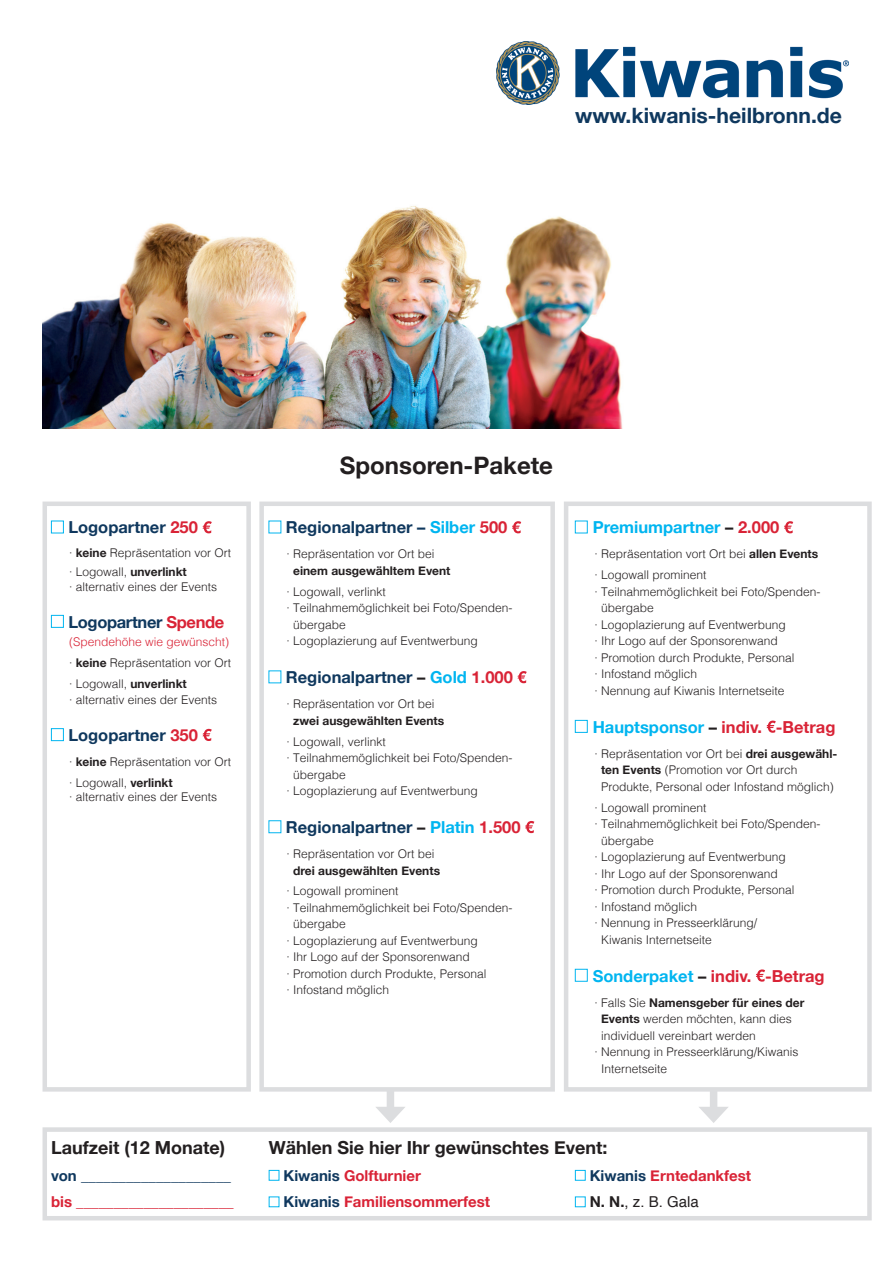
<style>
.page{position:relative;width:893px;height:1263px;background:#fff}
.page>*{position:absolute;margin:0;border:0;box-sizing:border-box;transform-origin:0 0}
.t1{font:700 24px "Helvetica Neue";color:#231f20}
.t2{font:700 21.15px "Helvetica Neue";color:#0f385e}
.t3{font:700 18px "Helvetica Neue";color:#231f20}
.t4{font:700 16.5px "Helvetica Neue";color:#0f385e}
.t5{font:700 16.5px "Helvetica Neue";color:#d92336}
.t6{font:700 16.5px "Helvetica Neue";color:#00b5f0}
.t7{font:700 16.5px "Helvetica Neue";letter-spacing:-.02em;color:#0f385e}
.t8{font:700 15px/26.5px "Helvetica Neue";color:#d92336}
.t9{font:700 15px "Helvetica Neue";color:#0f385e}
.t10{font:15px "Helvetica";color:#231f20}
.t11{font:300 12px/20.7px "Helvetica";color:#231f20}
.t12{font:700 12px "Helvetica Neue";color:#231f20}
.s1{color:#d92336}
.s2{font-family:"Helvetica Neue";font-weight:700}
.s3{color:#00b5f0}
.s4{color:#231f20}
.s5{font-family:"Helvetica";font-weight:300}
.s6{color:#0f385e}
</style>
<div class="page">
<div style="left:43px;top:1127px;width:829px;height:93px;background:#fff;border:4px solid #dcdddf"></div>
<div style="left:43px;top:501px;width:208px;height:590px;background:#fff;border:4px solid #dcdddf"></div>
<div style="left:259px;top:501px;width:296px;height:590px;background:#fff;border:4px solid #dcdddf"></div>
<div style="left:564px;top:501px;width:308px;height:590px;background:#fff;border:4px solid #dcdddf"></div>
<img style="left:43px;top:206px;width:580px;height:222px">
<img style="left:496px;top:41px;width:352px;height:63px">
<svg style="left:268px;top:1169px;width:12px;height:12px"></svg>
<svg style="left:268px;top:1196px;width:12px;height:11px"></svg>
<svg style="left:575px;top:1169px;width:11px;height:12px"></svg>
<svg style="left:575px;top:1196px;width:11px;height:11px"></svg>
<svg style="left:51px;top:520px;width:13px;height:14px"></svg>
<svg style="left:203px;top:521px;width:9px;height:12px"></svg>
<svg style="left:51px;top:615px;width:13px;height:13px"></svg>
<svg style="left:51px;top:728px;width:13px;height:13px"></svg>
<svg style="left:203px;top:729px;width:9px;height:12px"></svg>
<svg style="left:574px;top:520px;width:14px;height:14px"></svg>
<svg style="left:784px;top:521px;width:9px;height:12px"></svg>
<svg style="left:574px;top:720px;width:14px;height:13px"></svg>
<svg style="left:767px;top:720px;width:9px;height:13px"></svg>
<svg style="left:574px;top:968px;width:14px;height:14px"></svg>
<svg style="left:756px;top:969px;width:9px;height:13px"></svg>
<svg style="left:268px;top:520px;width:14px;height:14px"></svg>
<svg style="left:512px;top:521px;width:9px;height:12px"></svg>
<svg style="left:268px;top:670px;width:14px;height:14px"></svg>
<svg style="left:517px;top:671px;width:10px;height:12px"></svg>
<svg style="left:268px;top:820px;width:14px;height:13px"></svg>
<svg style="left:525px;top:821px;width:9px;height:12px"></svg>
<div style="left:387px;top:1090px;width:7px;height:23px;background:#dcdddf"></div>
<svg style="left:376px;top:1107px;width:29px;height:16px"></svg>
<div style="left:710px;top:1090px;width:7px;height:23px;background:#dcdddf"></div>
<svg style="left:699px;top:1107px;width:29px;height:16px"></svg>
<h2 class="t2" style="left:575px;top:103px;width:268px">www.kiwanis-heilbronn.de</h2>
<h3 class="t4" style="left:68px;top:517px;width:131px">Logopartner <span class="s1">250</span></h3>
<p class="t11" style="left:69px;top:542px;width:164px;line-height:19.2px">· <span class="s2">keine</span> Repräsentation vor Ort · Logowall, <span class="s2">unverlinkt</span></p>
<p class="t11" style="left:69px;top:576px;width:150px">· alternativ eines der Events</p>
<h3 class="t7" style="left:68px;top:612px;width:158px">Logopartner <span class="s1">Spende</span></h3>
<p class="t11" style="left:69px;top:631px;width:164px"><span class="s1">(Spendehöhe wie gewünscht) </span>· <span class="s2">keine</span> Repräsentation vor Ort · Logowall, <span class="s2">unverlinkt</span></p>
<p class="t11" style="left:69px;top:689px;width:150px">· alternativ eines der Events</p>
<h3 class="t4" style="left:68px;top:725px;width:131px">Logopartner <span class="s1">350</span></h3>
<p class="t11" style="left:69px;top:750px;width:164px">· <span class="s2">keine</span> Repräsentation vor Ort · Logowall, <span class="s2">verlinkt</span></p>
<p class="t11" style="left:69px;top:786px;width:150px">· alternativ eines der Events</p>
<h3 class="t3" style="left:51px;top:1136px;width:176px">Laufzeit (12 Monate)</h3>
<p class="t9" style="left:51px;top:1166px;width:182px">von ____________________</p>
<p class="t8" style="left:51px;top:1188px;width:184px">bis _____________________</p>
<h1 class="t1" style="left:340px;top:451px;width:215px">Sponsoren-Pakete</h1>
<h3 class="t4" style="left:286px;top:517px;width:223px">Regionalpartner – <span class="s3">Silber</span> <span class="s1">500</span></h3>
<p class="t11" style="left:287px;top:543px;width:150px">· Repräsentation vor Ort bei</p>
<p class="t12" style="left:293px;top:563px;width:159px">einem ausgewähltem Event</p>
<p class="t11" style="left:287px;top:580px;width:101px">· Logowall, verlinkt</p>
<p class="t11" style="left:287px;top:597px;width:228px">· Teilnahmemöglichkeit bei Foto/Spenden-</p>
<p class="t11" style="left:293px;top:613px;width:54px">übergabe</p>
<p class="t11" style="left:287px;top:630px;width:193px">· Logoplazierung auf Eventwerbung</p>
<h3 class="t4" style="left:286px;top:667px;width:229px">Regionalpartner <span class="s4">–</span> <span class="s3">Gold</span> <span class="s1">1.000</span></h3>
<p class="t11" style="left:287px;top:693px;width:150px">· Repräsentation vor Ort bei</p>
<p class="t12" style="left:293px;top:713px;width:153px">zwei ausgewählten Events</p>
<p class="t11" style="left:287px;top:730px;width:101px">· Logowall, verlinkt</p>
<p class="t11" style="left:287px;top:746px;width:228px">· Teilnahmemöglichkeit bei Foto/Spenden-</p>
<p class="t11" style="left:293px;top:763px;width:54px">übergabe</p>
<p class="t11" style="left:287px;top:779px;width:193px">· Logoplazierung auf Eventwerbung</p>
<h3 class="t4" style="left:286px;top:817px;width:236px">Regionalpartner <span class="s4">–</span> <span class="s3">Platin</span> <span class="s1">1.500</span></h3>
<p class="t11" style="left:287px;top:843px;width:150px">· Repräsentation vor Ort bei</p>
<p class="t12" style="left:293px;top:863px;width:148px">drei ausgewählten Events</p>
<p class="t11" style="left:287px;top:880px;width:114px">· Logowall prominent</p>
<p class="t11" style="left:287px;top:896px;width:228px">· Teilnahmemöglichkeit bei Foto/Spenden-</p>
<p class="t11" style="left:293px;top:913px;width:54px">übergabe</p>
<p class="t11" style="left:287px;top:929px;width:193px">· Logoplazierung auf Eventwerbung</p>
<p class="t11" style="left:287px;top:946px;width:185px">· Ihr Logo auf der Sponsorenwand</p>
<p class="t11" style="left:287px;top:962px;width:202px">· Promotion durch Produkte, Personal</p>
<p class="t11" style="left:287px;top:979px;width:104px">· Infostand möglich</p>
<h3 class="t6" style="left:593px;top:517px;width:188px">Premiumpartner <span class="s4">–</span> <span class="s1">2.000</span></h3>
<p class="t11" style="left:594px;top:543px;width:225px">· Repräsentation vort Ort bei <span class="s2">allen Events </span>· Logowall prominent</p>
<p class="t11" style="left:594px;top:580px;width:228px">· Teilnahmemöglichkeit bei Foto/Spenden-</p>
<p class="t11" style="left:601px;top:597px;width:54px">übergabe</p>
<p class="t11" style="left:594px;top:613px;width:193px">· Logoplazierung auf Eventwerbung</p>
<p class="t11" style="left:594px;top:630px;width:185px">· Ihr Logo auf der Sponsorenwand</p>
<p class="t11" style="left:594px;top:646px;width:202px">· Promotion durch Produkte, Personal</p>
<p class="t11" style="left:594px;top:663px;width:104px">· Infostand möglich</p>
<p class="t11" style="left:594px;top:679px;width:192px">· Nennung auf Kiwanis Internetseite</p>
<h3 class="t5" style="left:593px;top:717px;width:244px"><span class="s3">Hauptsponsor</span> <span class="s4">–</span> indiv. -Betrag</h3>
<p class="t11" style="left:601px;top:744px;width:238px;line-height:16.5px;text-indent:-7px">· Repräsentation vor Ort bei <span class="s2">drei ausgewähl&shy;ten Events</span> (Promotion vor Ort durch<br>Produkte, Personal oder Infostand möglich)</p>
<p class="t11" style="left:594px;top:796px;width:114px">· Logowall prominent</p>
<p class="t11" style="left:594px;top:812px;width:228px">· Teilnahmemöglichkeit bei Foto/Spenden-</p>
<p class="t11" style="left:601px;top:829px;width:54px">übergabe</p>
<p class="t11" style="left:594px;top:845px;width:193px">· Logoplazierung auf Eventwerbung</p>
<p class="t11" style="left:594px;top:862px;width:185px">· Ihr Logo auf der Sponsorenwand</p>
<p class="t11" style="left:594px;top:878px;width:202px">· Promotion durch Produkte, Personal</p>
<p class="t11" style="left:594px;top:895px;width:104px">· Infostand möglich</p>
<p class="t11" style="left:594px;top:911px;width:164px">· Nennung in Presseerklärung/</p>
<p class="t11" style="left:601px;top:928px;width:112px">Kiwanis Internetseite</p>
<h3 class="t5" style="left:593px;top:965px;width:234px"><span class="s3">Sonderpaket</span> <span class="s4">–</span> indiv. -Betrag</h3>
<p class="t12" style="left:594px;top:995px;width:211px"><span class="s5">· Falls Sie</span> Namensgeber für eines der</p>
<p class="t11" style="left:601px;top:1008px;width:192px"><span class="s2">Events</span> werden möchten, kann dies</p>
<p class="t11" style="left:601px;top:1024px;width:156px">individuell vereinbart werden</p>
<p class="t11" style="left:594px;top:1041px;width:206px">· Nennung in Presseerklärung/Kiwanis</p>
<p class="t11" style="left:601px;top:1057px;width:68px">Internetseite</p>
<h3 class="t3" style="left:269px;top:1136px;width:340px">Wählen Sie hier Ihr gewünschtes Event:</h3>
<p class="t8" style="left:284px;top:1162px;width:208px"><span class="s6">Kiwanis</span> Golfturnier<br><span class="s6">Kiwanis</span> Familiensommerfest</p>
<p class="t8" style="left:590px;top:1162px;width:163px"><span class="s6">Kiwanis</span> Erntedankfest</p>
<p class="t10" style="left:590px;top:1190px;width:110px"><span class="s2">N. N.</span>, z. B. Gala</p>
</div>
